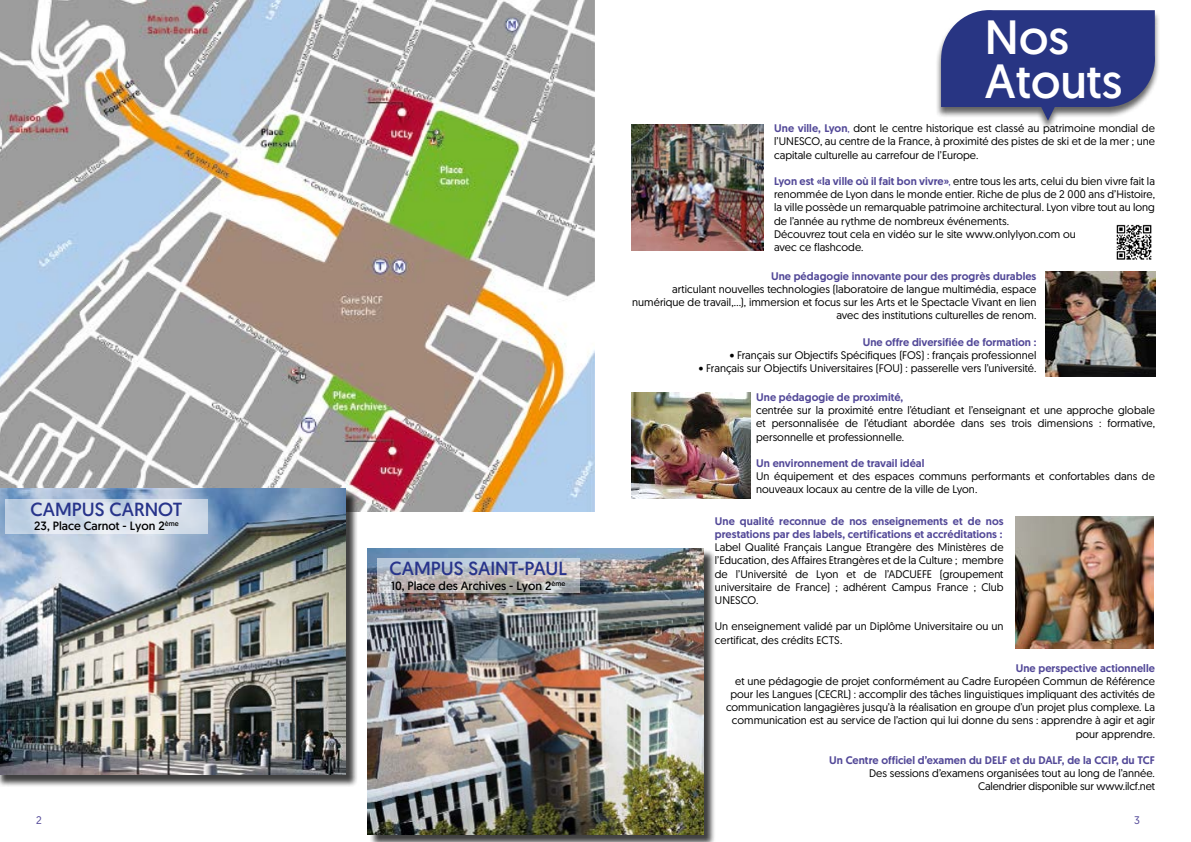
<style>
.page{position:relative;width:1191px;height:842px;background:#fff}
.page>*{position:absolute;margin:0;border:0;box-sizing:border-box;transform-origin:0 0}
.t1{font:48px/44px "Geomanist";color:#fff}
.t2{font:19px "Geomanist";color:#28348b}
.t3{font:12px "Geomanist";color:#000}
.t4{font:11px/13.2px "Geomanist";color:#000;text-align:justify}
.t5{font:500 11px/13.2px "Geomanist";letter-spacing:.005em;color:#534998}
.t6{font:11px "Geomanist";color:#534998}
.s1{font-weight:500;color:#534998}
.s2{color:#534998}
</style>
<div class="page">
<img style="left:1015px;top:516px;width:138px;height:132px">
<img style="left:631px;top:392px;width:119px;height:106px">
<img style="left:1045px;top:271px;width:110px;height:105px">
<img style="left:631px;top:125px;width:132px;height:125px">
<img style="left:0;top:0;width:594px;height:511px">
<div style="left:369px;top:550px;width:346px;height:292px;background:#000;opacity:.75"></div>
<img style="left:367px;top:548px;width:336px;height:287px">
<div style="left:0;top:490px;width:359px;height:297px;background:#000;opacity:.75"></div>
<img style="left:0;top:488px;width:346px;height:286px">
<img style="left:1116px;top:224px;width:36px;height:36px">
<svg style="left:377px;top:559px;width:202px;height:34px;background:#bdbec1"></svg>
<svg style="left:6px;top:499px;width:202px;height:34px;background:#d5dfeb"></svg>
<div style="left:935px;top:10px;width:225px;height:121px;background:#000;opacity:.6"></div>
<svg style="left:941px;top:10px;width:214px;height:111px;background:#434e8f"></svg>
<h1 class="t1" style="left:985px;top:15px;width:139px">Nos<br>Atouts</h1>
<p class="t4" style="left:774px;top:121px;width:382px"><span class="s1">Une ville, Lyon</span><span class="s2">,</span> dont le centre historique est classé au patrimoine mondial de l’UNESCO, au centre de la France, à proximité des pistes de ski et de la mer ; une capitale culturelle au carrefour de l’Europe.</p>
<p class="t4" style="left:774px;top:174px;width:382px;text-align:left"><span class="s1">Lyon est «la ville où il fait bon vivre»</span><span class="s2">,</span> entre tous les arts, celui du bien vivre fait la renommée de Lyon dans le monde entier. Riche de plus de 2 000 ans d’Histoire, la ville possède un remarquable patrimoine architectural. Lyon vibre tout au long de l’année au rythme de nombreux événements.<br>Découvrez tout cela en vidéo sur le site www.onlylyon.com ou<br>avec ce flashcode.</p>
<p class="t5" style="left:771px;top:269px;width:267px">Une pédagogie innovante pour des progrès durables</p>
<p class="t4" style="left:632px;top:282px;width:406px;text-align:right">articulant nouvelles technologies (laboratoire de langue multimédia, espace numérique de travail,...), immersion et focus sur les Arts et le Spectacle Vivant en lien avec des institutions culturelles de renom.</p>
<p class="t5" style="left:862px;top:335px;width:175px">Une offre diversifiée de formation :</p>
<p class="t4" style="left:729px;top:348px;width:308px">• Français sur Objectifs Spécifiques (FOS) : français professionnel</p>
<p class="t4" style="left:699px;top:361px;width:339px">• Français sur Objectifs Universitaires (FOU) : passerelle vers l’université.</p>
<h2 class="t2" style="left:31px;top:497px;width:153px">CAMPUS CARNOT</h2>
<p class="t3" style="left:34px;top:518px;width:146px">23, Place Carnot - Lyon 2<sup>ème</sup></p>
<h2 class="t2" style="left:389px;top:556px;width:179px">CAMPUS SAINT-PAUL</h2>
<p class="t3" style="left:391px;top:578px;width:176px">10, Place des Archives - Lyon 2<sup>ème</sup></p>
<p class="t5" style="left:756px;top:390px;width:149px">Une pédagogie de proximité,</p>
<p class="t4" style="left:756px;top:403px;width:400px">centrée sur la proximité entre l’étudiant et l’enseignant et une approche globale et personnalisée de l’étudiant abordée dans ses trois dimensions : formative, personnelle et professionnelle.</p>
<p class="t5" style="left:756px;top:456px;width:170px">Un environnement de travail idéal</p>
<p class="t4" style="left:756px;top:469px;width:400px">Un équipement et des espaces communs performants et confortables dans de nouveaux locaux au centre de la ville de Lyon.</p>
<p class="t5" style="left:715px;top:514px;width:290px">Une qualité reconnue de nos enseignements et de nos prestations par des labels, certifications et accréditations :</p>
<p class="t4" style="left:715px;top:540px;width:290px">Label Qualité Français Langue Etrangère des Ministères de l’Education, des Affaires Etrangères et de la Culture ; membre de l’Université de Lyon et de l’ADCUEFE (groupement universitaire de France) ; adhérent Campus France ; Club UNESCO.</p>
<p class="t4" style="left:715px;top:620px;width:290px">Un enseignement validé par un Diplôme Universitaire ou un certificat, des crédits ECTS.</p>
<p class="t5" style="left:1015px;top:661px;width:141px">Une perspective actionnelle</p>
<p class="t4" style="left:726px;top:674px;width:430px;text-align:right">et une pédagogie de projet conformément au Cadre Européen Commun de Référence pour les Langues (CECRL) : accomplir des tâches linguistiques impliquant des activités de communication langagières jusqu’à la réalisation en groupe d’un projet plus complexe. La communication est au service de l’action qui lui donne du sens : apprendre à agir et agir pour apprendre.</p>
<p class="t5" style="left:829px;top:753px;width:327px">Un Centre officiel d’examen du DELF et du DALF, de la CCIP, du TCF</p>
<p class="t4" style="left:869px;top:766px;width:287px;text-align:right">Des sessions d’examens organisées tout au long de l’année.<br>Calendrier disponible sur www.ilcf.net</p>
<p class="t6" style="left:36px;top:813px;width:7px">2</p>
<p class="t6" style="left:1134px;top:813px;width:7px">3</p>
</div>
